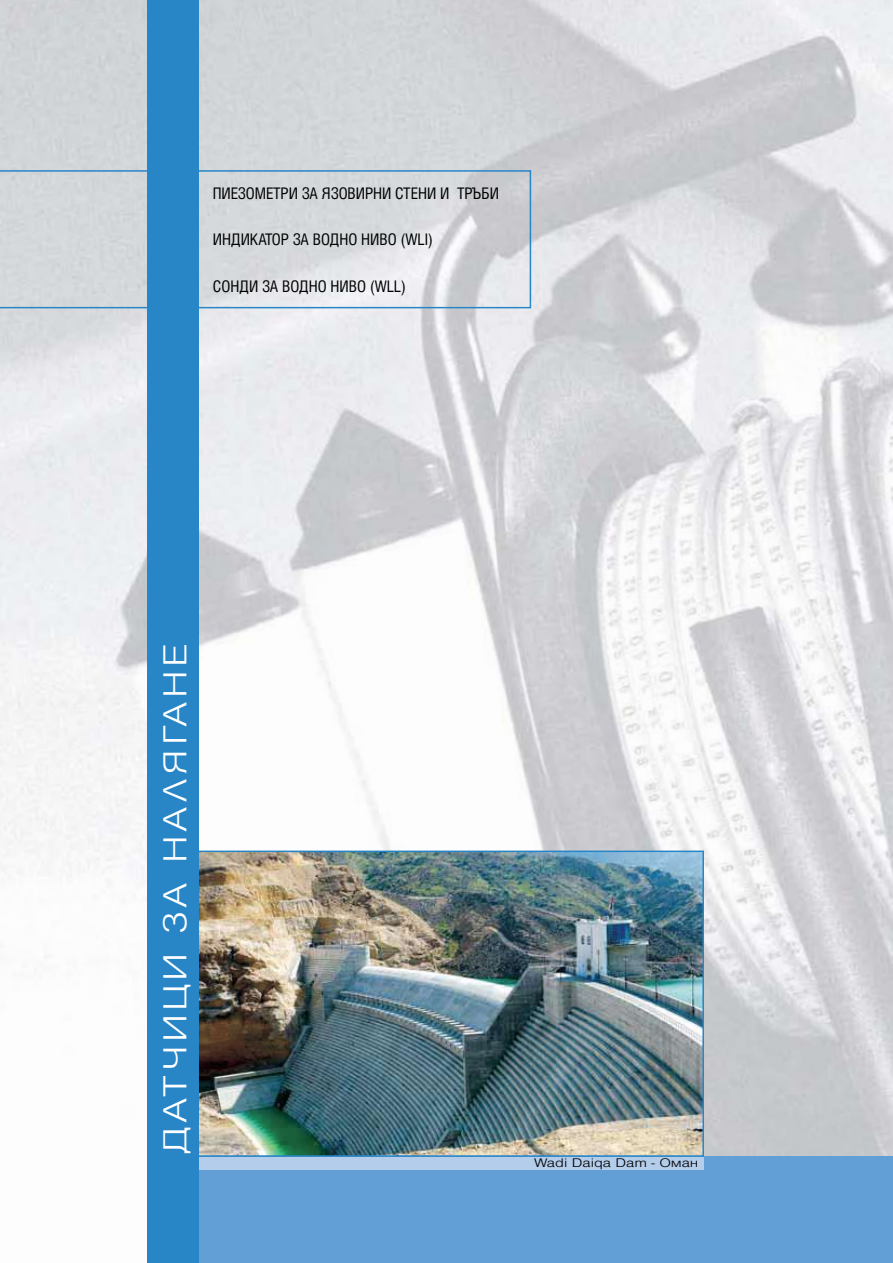
<style>
.page{position:relative;width:893px;height:1263px;background:#fff}
.page>*{position:absolute;margin:0;border:0;box-sizing:border-box;transform-origin:0 0}
.t1{font:300 36px "Helen Bg";letter-spacing:.1em;color:#fff;scale:1.18 1}
.t2{font:300 30px "Blair ITC";color:#fff}
.t3{font:condensed 18px "Helen Bg";color:#000}
.t4{font:300 13.5px "Helen Bg";color:#000;scale:1.25 1}
</style>
<div class="page">
<img style="left:0;top:0;width:892px;height:1263px">
<div style="left:197px;top:1157px;width:695px;height:106px;background:#629fd6"></div>
<div style="left:197px;top:1157px;width:507px;height:12px;background:#b3cdeb"></div>
<svg style="left:0;top:170px;width:531px;height:138px;background:#d3d8dd"></svg>
<img style="left:199px;top:853px;width:502px;height:301px">
<div style="left:157px;top:850px;width:547px;height:307px;border:2px solid #2886c7"></div>
<div style="left:148px;top:0;width:51px;height:1263px;background:#2886c7"></div>
<p class="t3" style="left:213px;top:183px;width:288px">ПИЕЗОМЕТРИ ЗА ЯЗОВИРНИ СТЕНИ И ТРЪБИ</p>
<p class="t3" style="left:213px;top:229px;width:222px">ИНДИКАТОР ЗА ВОДНО НИВО (WLI)</p>
<p class="t3" style="left:213px;top:276px;width:195px">СОНДИ ЗА ВОДНО НИВО (WLL)</p>
<h2 class="t2" style="left:152px;top:1106px;width:543px;rotate:-90deg">PRESSURE TRANSDUCERS</h2>
<h1 class="t1" style="left:155px;top:1154px;width:434px;rotate:-90deg">датчици за налягане</h1>
<p class="t4" style="left:534px;top:1155px;width:133px">Wadi Daiqa Dam - Оман</p>
</div>
